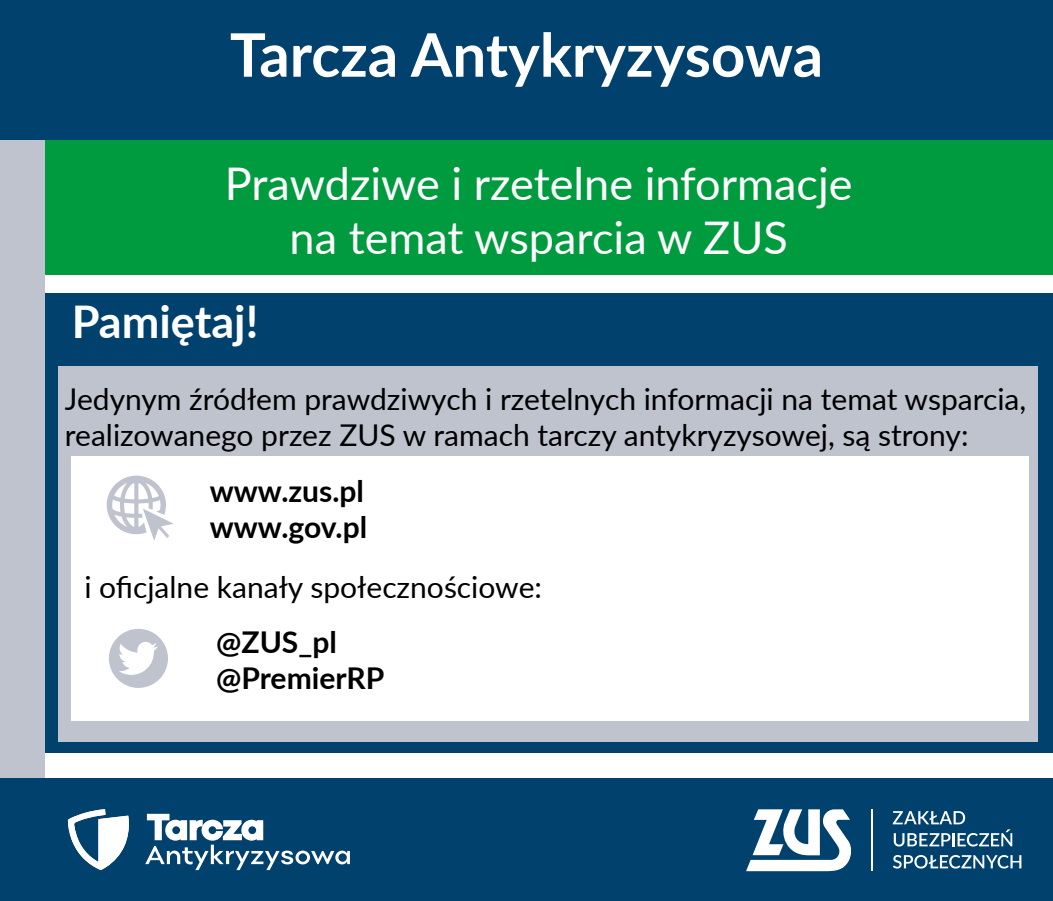
<style>
.page{position:relative;width:1053px;height:901px;background:#fff}
.page>*{position:absolute;margin:0;border:0;box-sizing:border-box;transform-origin:0 0}
.t1{font:700 60px "Lato";color:#fff}
.t2{font:45px/54px "Lato";color:#fff;text-align:center}
.t3{font:700 45px "Lato";color:#fff}
.t4{font:30px/36px "Lato";color:#000}
.t5{font:700 30px/36px "Lato";color:#000}
</style>
<div class="page">
<div style="left:20px;top:118px;width:1032px;height:156px;background:#009b3e"></div>
<div style="left:10px;top:293px;width:1042px;height:459px;background:#00416e"></div>
<div style="left:58px;top:366px;width:979px;height:376px;background:#bec3ce"></div>
<div style="left:71px;top:456px;width:957px;height:264px;background:#fff"></div>
<div style="left:0;top:0;width:44px;height:900px;background:#bec3ce"></div>
<svg style="left:107px;top:475px;width:67px;height:66px"></svg>
<div style="left:0;top:0;width:1052px;height:140px;background:#00416e"></div>
<div style="left:0;top:778px;width:1052px;height:122px;background:#00416e"></div>
<div style="left:109px;top:628px;width:59px;height:60px;background:#bec3ce;border-radius:30px"></div>
<svg style="left:119px;top:642px;width:39px;height:32px"></svg>
<svg style="left:892px;top:811px;width:120px;height:35px"></svg>
<svg style="left:893px;top:855px;width:128px;height:13px"></svg>
<svg style="left:746px;top:809px;width:105px;height:62px"></svg>
<hr style="left:871px;top:809px;width:2px;height:62px;background:#fff">
<svg style="left:68px;top:809px;width:61px;height:60px"></svg>
<svg style="left:145px;top:813px;width:205px;height:57px"></svg>
<h1 class="t1" style="left:230px;top:11px;width:594px">Tarcza Antykryzysowa</h1>
<h2 class="t2" style="left:225px;top:155px;width:629px">Prawdziwe i rzetelne informacje na temat wsparcia w ZUS</h2>
<h2 class="t3" style="left:72px;top:288px;width:188px">Pamiętaj!</h2>
<p class="t4" style="left:65px;top:380px;width:962px">Jedynym źródłem prawdziwych i rzetelnych informacji na temat wsparcia, realizowanego przez ZUS w ramach tarczy antykryzysowej, są strony:</p>
<p class="t5" style="left:210px;top:472px;width:159px">www.zus.pl www.gov.pl</p>
<p class="t4" style="left:84px;top:568px;width:459px">i oficjalne kanały społecznościowe:</p>
<p class="t5" style="left:216px;top:622px;width:169px">@ZUS_pl @PremierRP</p>
</div>
